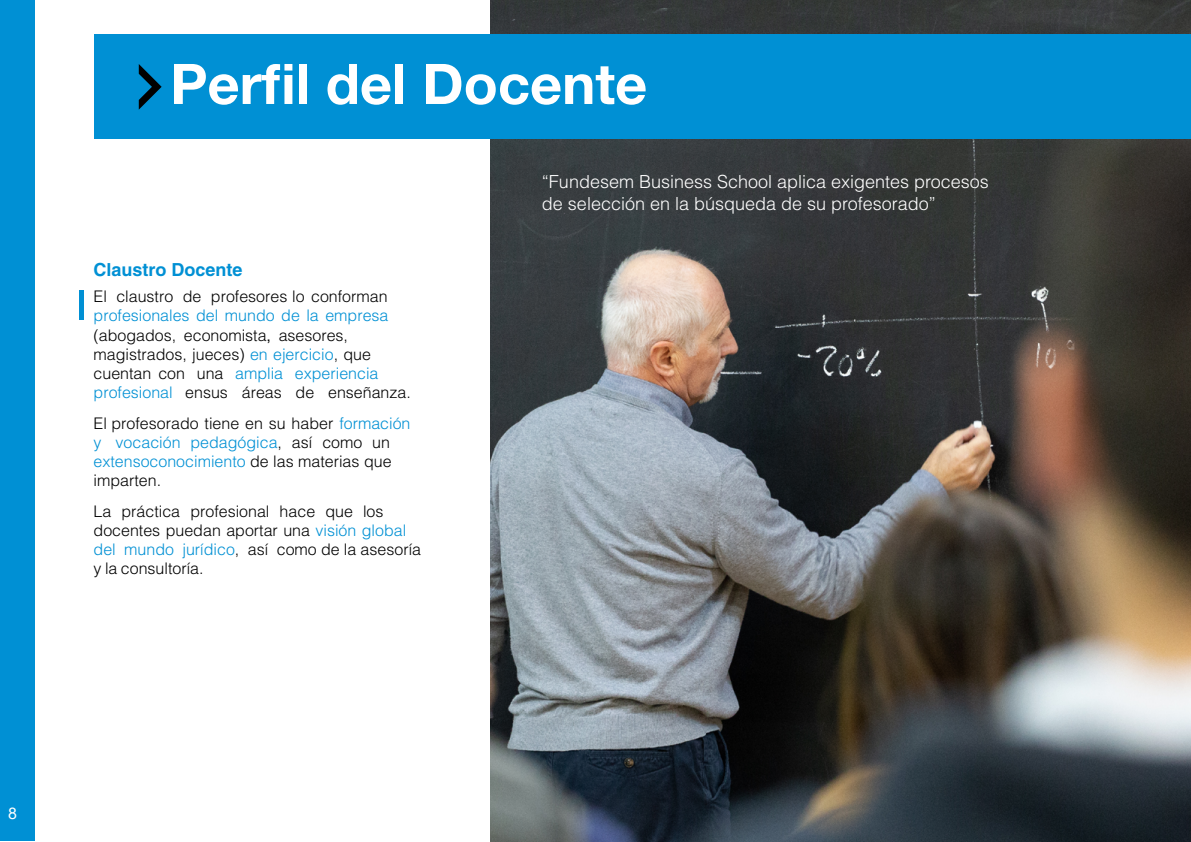
<style>
.page{position:relative;width:1191px;height:842px;background:#fff}
.page>*{position:absolute;margin:0;border:0;box-sizing:border-box;transform-origin:0 0}
.t1{font:700 56px "Helvetica Neue LT Std";color:#fff}
.t2{font:300 18px/21.6px "Helvetica LT Std";color:#fff}
.t3{font:700 18px "Helvetica LT Std";color:#0090d4}
.t4{font:300 16px/19.2px "Helvetica LT Std";color:#000}
.t5{font:16px "Arial";color:#fff}
.s1{color:#0090d4}
.s2{font-family:"Arial";font-weight:400}
</style>
<div class="page">
<div style="left:0;top:0;width:34px;height:841px;background:#0090d4"></div>
<img style="left:491px;top:1px;width:699px;height:841px">
<div style="left:94px;top:35px;width:1096px;height:104px;background:#0090d4"></div>
<svg style="left:139px;top:64px;width:23px;height:46px"></svg>
<div style="left:79px;top:291px;width:5px;height:29px;background:#0090d4"></div>
<h1 class="t1" style="left:170px;top:49px;width:478px">Perfil del Docente</h1>
<p class="t3" style="left:94px;top:259px;width:151px">Claustro Docente</p>
<p class="t4" style="left:94px;top:287px;width:295px">El claustro de profesores lo conforman</p>
<p class="t4" style="left:94px;top:306px;width:319px"><span class="s1">profesionales del mundo de la empresa </span>(abogados, economista<span class="s2">,</span> asesores, magistrados, jueces) <span class="s1">en ejercicio</span>, que cuentan con una <span class="s1">amplia experiencia profesional</span> en sus áreas de enseñanza.</p>
<p class="t4" style="left:94px;top:413px;width:318px">El profesorado tiene en su haber <span class="s1">formación y vocación pedagógica</span>, así como un <span class="s1">extenso conocimiento</span> de las materias que imparten.</p>
<p class="t4" style="left:94px;top:501px;width:329px">La práctica profesional hace que los docentes puedan aportar una <span class="s1">visión global del mundo jurídico</span>, así como de la asesoría y la consultoría.</p>
<p class="t2" style="left:542px;top:171px;width:448px">“Fundesem Business School aplica exigentes procesos de selección en la búsqueda de su profesorado”</p>
<p class="t5" style="left:8px;top:803px;width:10px">8</p>
</div>
